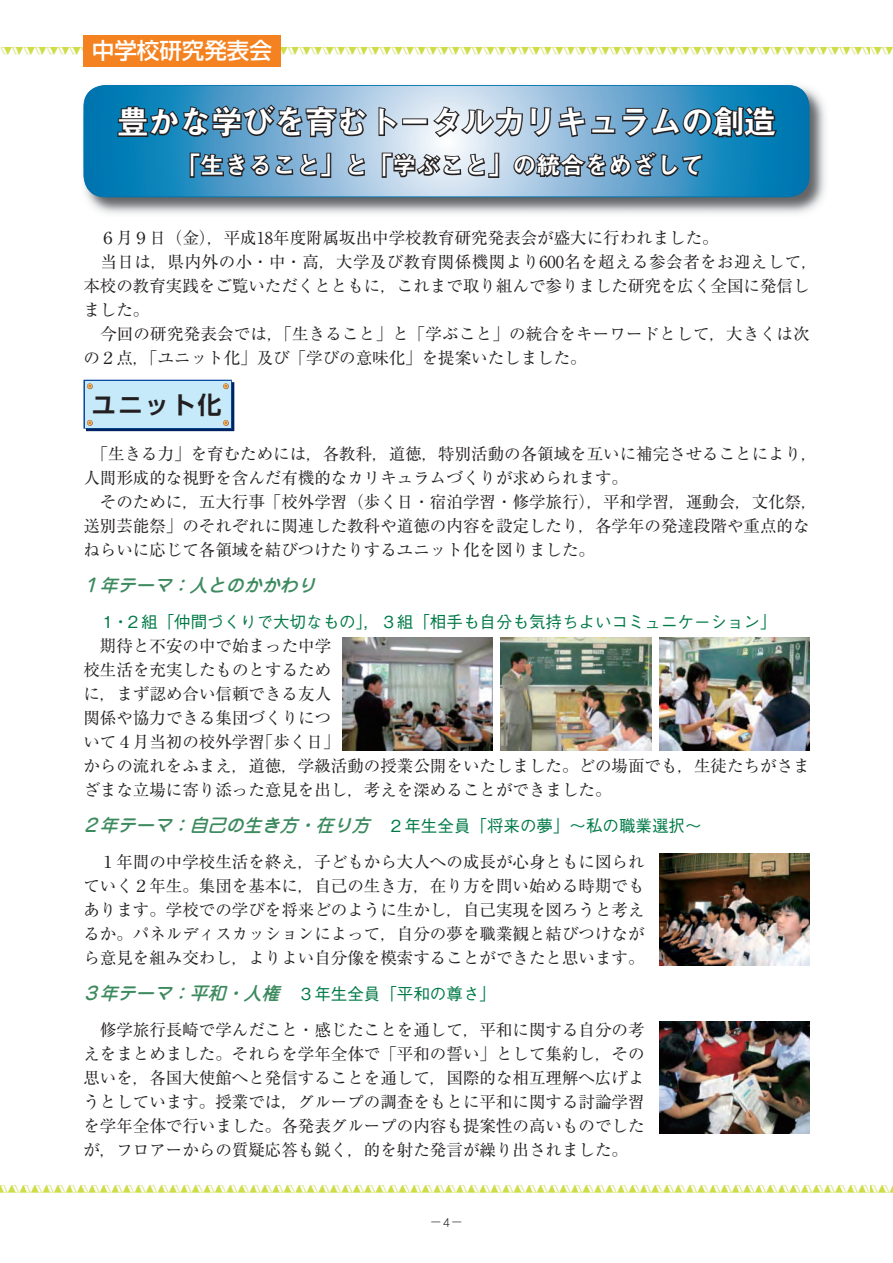
<style>
.page{position:relative;width:893px;height:1263px;background:#fff}
.page>*{position:absolute;margin:0;border:0;box-sizing:border-box;transform-origin:0 0}
.t1{font:33px "Midashi Go Pr 5 MB31";letter-spacing:-.05em;color:#fff}
.t2{font:24px "Midashi Go Pr 5 MB31";color:#fff}
.t3{font:700 24px "Shin Go Pr 5 De";letter-spacing:.1em;color:#231f20}
.t4{font:500 22.5px "Shin Go Pro";color:#fff}
.t5{font:italic 500 18px "Jun 34 Pro";color:#3d8a5f}
.t6{font:16.5px/24px "Ryumin Pr 5";color:#231f20}
.t7{font:500 16.5px "Gothic BBB Pro";color:#017a47}
.t8{font:13.5px "DF Maru Gothic Std W3";color:#231f20}
.s1{font-family:"Jun 34 Pro";font-style:italic;font-size:18px;color:#3d8a5f}
</style>
<div class="page">
<img style="left:87px;top:89px;width:739px;height:125px">
<svg style="left:83px;top:85px;width:726px;height:112px;background:#5ca4cd"></svg>
<svg style="left:83px;top:380px;width:151px;height:51px;background:#b2d5ea"></svg>
<img style="left:0;top:39px;width:870px;height:24px">
<img style="left:0;top:1185px;width:870px;height:8px">
<img style="left:870px;top:47px;width:23px;height:8px">
<img style="left:870px;top:1185px;width:23px;height:8px">
<div style="left:83px;top:35px;width:197px;height:31px;background:#f58220"></div>
<svg style="left:117px;top:105px;width:250px;height:33px;background:#3d6177"></svg>
<svg style="left:379px;top:106px;width:144px;height:31px;background:#9fa6af"></svg>
<svg style="left:530px;top:107px;width:21px;height:30px"></svg>
<svg style="left:558px;top:107px;width:57px;height:30px;background:#67829a"></svg>
<svg style="left:622px;top:106px;width:155px;height:31px;background:#2f5870"></svg>
<svg style="left:190px;top:153px;width:103px;height:25px;background:#3f5f75"></svg>
<svg style="left:300px;top:153px;width:31px;height:25px"></svg>
<svg style="left:348px;top:154px;width:17px;height:22px"></svg>
<svg style="left:382px;top:153px;width:79px;height:25px;background:#7c8085"></svg>
<svg style="left:468px;top:153px;width:31px;height:25px"></svg>
<svg style="left:513px;top:152px;width:189px;height:25px;background:#4a6477"></svg>
<img style="left:342px;top:638px;width:151px;height:112px">
<img style="left:501px;top:638px;width:150px;height:112px">
<img style="left:659px;top:638px;width:150px;height:112px">
<img style="left:659px;top:854px;width:150px;height:111px">
<img style="left:659px;top:1021px;width:150px;height:113px">
<h3 class="t4" style="left:92px;top:32px;width:182px">中学校研究発表会</h3>
<h1 class="t1" style="left:116px;top:95px;width:661px">豊かな学びを育むトータルカリキュラムの創造</h1>
<h2 class="t2" style="left:176px;top:146px;width:529px">「生きること」と「学ぶこと」の統合をめざして</h2>
<p class="t6" style="left:83px;top:224px;width:736px">　６月９日（金），平成18年度附属坂出中学校教育研究発表会が盛大に行われました。<br>　当日は，県内外の小・中・高，大学及び教育関係機関より600名を超える参会者をお迎えして，本校の教育実践をご覧いただくとともに，これまで取り組んで参りました研究を広く全国に発信しました。<br>　今回の研究発表会では，「生きること」と「学ぶこと」の統合をキーワードとして，大きくは次の２点，「ユニット化」及び「学びの意味化」を提案いたしました。</p>
<h2 class="t3" style="left:92px;top:386px;width:131px">ユニット化</h2>
<p class="t6" style="left:83px;top:440px;width:736px">　「生きる力」を育むためには，各教科，道徳，特別活動の各領域を互いに補完させることにより，人間形成的な視野を含んだ有機的なカリキュラムづくりが求められます。<br>　そのために，五大行事「校外学習（歩く日・宿泊学習・修学旅行），平和学習，運動会，文化祭，送別芸能祭」のそれぞれに関連した教科や道徳の内容を設定したり，各学年の発達段階や重点的なねらいに応じて各領域を結びつけたりするユニット化を図りました。</p>
<p class="t5" style="left:82px;top:571px;width:242px">１年テーマ：人とのかかわり</p>
<p class="t7" style="left:83px;top:608px;width:695px">　１・２組「仲間づくりで大切なもの」，３組「相手も自分も気持ちよいコミュニケーション」</p>
<p class="t6" style="left:83px;top:632px;width:728px">　期待と不安の中で始まった中学<br>校生活を充実したものとするため<br>に，まず認め合い信頼できる友人<br>関係や協力できる集団づくりにつ<br>いて４月当初の校外学習「歩く日」<br>からの流れをふまえ，道徳，学級活動の授業公開をいたしました。どの場面でも，生徒たちがさまざまな立場に寄り添った意見を出し，考えを深めることができました。</p>
<p class="t7" style="left:82px;top:812px;width:621px"><span class="s1">２年テーマ：自己の生き方・在り方</span>　２年生全員「将来の夢」～私の職業選択～</p>
<p class="t6" style="left:83px;top:848px;width:562px;text-align:justify">　１年間の中学校生活を終え，子どもから大人への成長が心身ともに図られていく２年生。集団を基本に，自己の生き方，在り方を問い始める時期でもあります。学校での学びを将来どのように生かし，自己実現を図ろうと考えるか。パネルディスカッションによって，自分の夢を職業観と結びつけながら意見を組み交わし，よりよい自分像を模索することができたと思います。</p>
<p class="t7" style="left:82px;top:980px;width:416px"><span class="s1">３年テーマ：平和・人権</span>　３年生全員「平和の尊さ」</p>
<p class="t6" style="left:83px;top:1016px;width:562px;text-align:justify">　修学旅行長崎で学んだこと・感じたことを通して，平和に関する自分の考えをまとめました。それらを学年全体で「平和の誓い」として集約し，その思いを，各国大使館へと発信することを通して，国際的な相互理解へ広げようとしています。授業では，グループの調査をもとに平和に関する討論学習を学年全体で行いました。各発表グループの内容も提案性の高いものでしたが，フロアーからの質疑応答も鋭く，的を射た発言が繰り出されました。</p>
<p class="t8" style="left:429px;top:1215px;width:36px">－4－</p>
</div>
